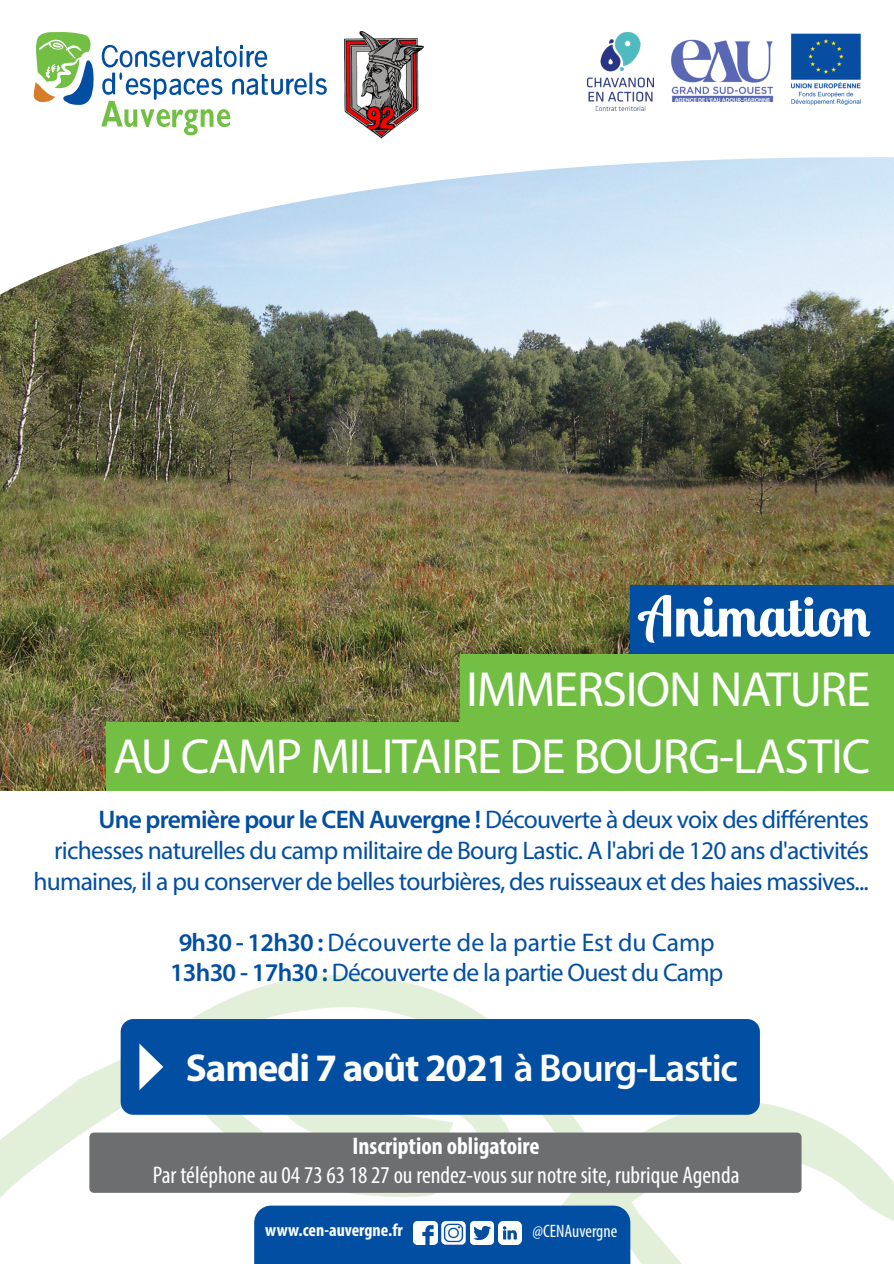
<style>
.page{position:relative;width:894px;height:1264px;background:#fff}
.page>*{position:absolute;margin:0;border:0;box-sizing:border-box;transform-origin:0 0}
.t1{font:700 55.5px "Lobster Two";color:#fff}
.t2{font:49.5px/67.5px "Myriad Pro";letter-spacing:-.025em;color:#fff;text-align:right}
.t3{font:700 39px "Myriad Pro";letter-spacing:-.03em;color:#fff}
.t4{font:25.5px/30.6px "Myriad Pro";letter-spacing:-.03em;color:#024ea2;text-align:right}
.t5{font:25.5px/30.6px "Myriad Pro";letter-spacing:-.01em;color:#024ea2;text-align:center}
.t6{font:condensed 24.15px "Myriad Pro";color:#fff}
.t7{font:700 condensed 24.15px "Myriad Pro";color:#fff}
.t8{font:700 condensed 18px "Myriad Pro";color:#fff}
.t9{font:condensed 18px "Myriad Pro";color:#fff}
.s1{font-weight:600}
</style>
<div class="page">
<img style="left:0;top:157px;width:893px;height:633px">
<img style="left:0;top:975px;width:893px;height:288px">
<svg style="left:33px;top:32px;width:61px;height:73px"></svg>
<svg style="left:101px;top:45px;width:225px;height:90px"></svg>
<div style="left:254px;top:1205px;width:376px;height:58px;background:#024ea2"></div>
<img style="left:441px;top:1220px;width:24px;height:24px">
<img style="left:470px;top:1220px;width:23px;height:24px">
<div style="left:89px;top:1132px;width:712px;height:60px;background:#6d6e70;border-radius:5px"></div>
<div style="left:121px;top:1018px;width:638px;height:96px;background:#024ea2;border-radius:13px"></div>
<svg style="left:139px;top:1043px;width:24px;height:46px"></svg>
<div style="left:460px;top:654px;width:433px;height:68px;background:#72bf44"></div>
<div style="left:107px;top:722px;width:786px;height:68px;background:#72bf44"></div>
<div style="left:630px;top:585px;width:263px;height:68px;background:#024ea2"></div>
<img style="left:498px;top:1220px;width:23px;height:24px">
<img style="left:413px;top:1220px;width:24px;height:24px">
<img style="left:791px;top:33px;width:70px;height:72px">
<img style="left:344px;top:31px;width:80px;height:108px">
<img style="left:671px;top:39px;width:103px;height:63px">
<img style="left:587px;top:33px;width:66px;height:78px">
<h1 class="t1" style="left:640px;top:581px;width:231px">Animation</h1>
<h2 class="t2" style="left:113px;top:659px;width:758px">IMMERSION NATURE<br>AU CAMP MILITAIRE DE BOURG-LASTIC</h2>
<p class="t4" style="left:33px;top:806px;width:836px"><span class="s1">Une première pour le CEN Auvergne !</span> Découverte à deux voix des différentes richesses naturelles du camp militaire de Bourg Lastic. A l'abri de 120 ans d'activités humaines, il a pu conserver de belles tourbières, des ruisseaux et des haies massives...</p>
<p class="t5" style="left:170px;top:928px;width:554px"><span class="s1">9h30 - 12h30 :</span>Découverte de la partie Est du Camp<br><span class="s1">13h30 - 17h30 :</span> Découverte de la partie Ouest du Camp</p>
<h3 class="t3" style="left:186px;top:1051px;width:553px">Samedi 7 août 2021 <span class="s1">à Bourg-Lastic</span></h3>
<p class="t7" style="left:352px;top:1135px;width:189px">Inscription obligatoire</p>
<p class="t6" style="left:153px;top:1164px;width:588px">Par téléphone au 04 73 63 18 27 ou rendez-vous sur notre site, rubrique Agenda</p>
<p class="t8" style="left:265px;top:1221px;width:139px">www.cen-auvergne.fr</p>
<p class="t9" style="left:532px;top:1223px;width:86px">@CENAuvergne</p>
</div>
